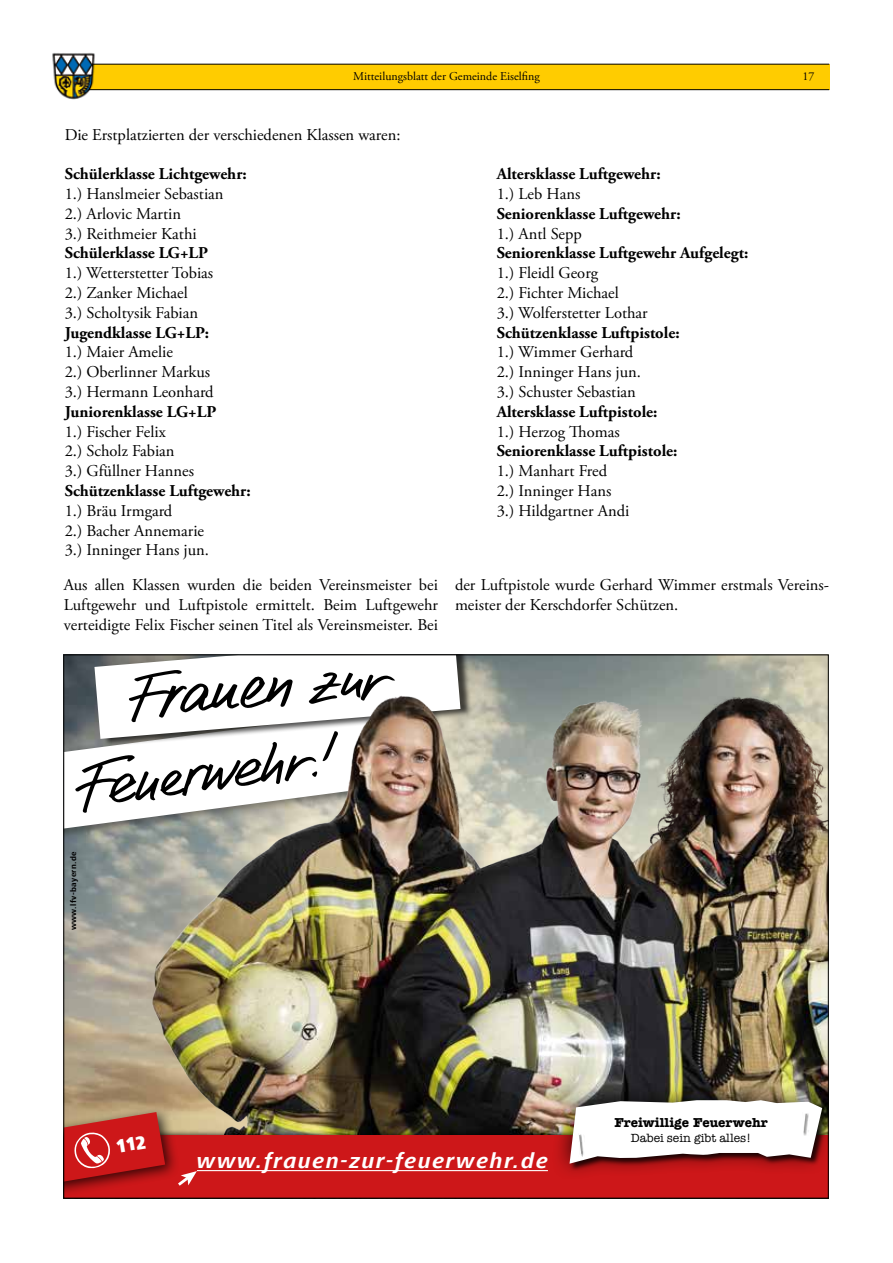
<style>
.page{position:relative;width:893px;height:1263px;background:#fff}
.page>*{position:absolute;margin:0;border:0;box-sizing:border-box;transform-origin:0 0}
.t1{font:italic 700 21.9px "Frutiger Next LT";letter-spacing:.075em;color:#fff}
.t2{font:16.5px/19.8px "Adobe Garamond Pro";color:#000}
.t3{font:700 16.5px "Adobe Garamond Pro";color:#000}
.t4{font:700 13.35px "American Typewriter";color:#000}
.t5{font:12.15px "American Typewriter";color:#000}
.t6{font:12px "Adobe Garamond Pro";color:#000}
.t7{font:700 8.25px "Frutiger Next LT";letter-spacing:.05em;color:#000}
</style>
<div class="page">
<div style="left:71px;top:64px;width:758px;height:25px;background:#fc0"></div>
<hr style="left:68px;top:64px;width:761px;height:1px;background:#000">
<hr style="left:68px;top:89px;width:761px;height:1px;background:#000">
<img style="left:52px;top:53px;width:47px;height:47px">
<img style="left:65px;top:656px;width:762px;height:449px">
<div style="left:64px;top:699px;width:386px;height:143px;background:#000;opacity:.45"></div>
<svg style="left:65px;top:704px;width:83px;height:124px"></svg>
<img style="left:148px;top:695px;width:679px;height:434px">
<div style="left:64px;top:1129px;width:764px;height:69px;background:#000;opacity:.75"></div>
<div style="left:64px;top:1136px;width:764px;height:62px;background:#cd1719"></div>
<div style="left:64px;top:1105px;width:116px;height:92px;background:#000;opacity:.75"></div>
<hr style="left:197px;top:1170px;width:351px;height:1px;background:#fff">
<div style="left:551px;top:1081px;width:277px;height:100px;background:#000;opacity:.75"></div>
<svg style="left:570px;top:1100px;width:252px;height:64px"></svg>
<svg style="left:75px;top:656px;width:385px;height:157px"></svg>
<svg style="left:178px;top:1171px;width:19px;height:15px"></svg>
<svg style="left:64px;top:1112px;width:101px;height:69px"></svg>
<p class="t6" style="left:353px;top:69px;width:188px">Mitteilungsblatt der Gemeinde Eiselfing</p>
<p class="t6" style="left:803px;top:69px;width:13px">17</p>
<p class="t2" style="left:65px;top:125px;width:337px">Die Erstplatzierten der verschiedenen Klassen waren:</p>
<p class="t3" style="left:65px;top:164px;width:184px">Schülerklasse Lichtgewehr:</p>
<p class="t3" style="left:497px;top:164px;width:165px">Altersklasse Luftgewehr:</p>
<p class="t2" style="left:65px;top:184px;width:160px">1.) Hanslmeier Sebastian</p>
<p class="t2" style="left:497px;top:184px;width:85px">1.) Leb Hans</p>
<p class="t2" style="left:65px;top:204px;width:118px">2.) Arlovic Martin</p>
<p class="t3" style="left:497px;top:204px;width:185px">Seniorenklasse Luftgewehr:</p>
<p class="t2" style="left:65px;top:224px;width:134px">3.) Reithmeier Kathi</p>
<p class="t2" style="left:497px;top:224px;width:87px">1.) Antl Sepp</p>
<p class="t3" style="left:65px;top:243px;width:145px">Schülerklasse LG+LP</p>
<p class="t3" style="left:497px;top:243px;width:253px">Seniorenklasse Luftgewehr Aufgelegt:</p>
<p class="t2" style="left:65px;top:264px;width:150px">1.) Wetterstetter Tobias</p>
<p class="t2" style="left:497px;top:264px;width:103px">1.) Fleidl Georg</p>
<p class="t2" style="left:65px;top:283px;width:125px">2.) Zanker Michael</p>
<p class="t2" style="left:497px;top:283px;width:124px">2.) Fichter Michael</p>
<p class="t2" style="left:65px;top:303px;width:135px">3.) Scholtysik Fabian</p>
<p class="t2" style="left:497px;top:303px;width:153px">3.) Wolferstetter Lothar</p>
<p class="t3" style="left:65px;top:323px;width:146px">Jugendklasse LG+LP:</p>
<p class="t3" style="left:497px;top:323px;width:184px">Schützenklasse Luftpistole:</p>
<p class="t2" style="left:65px;top:343px;width:110px">1.) Maier Amelie</p>
<p class="t2" style="left:497px;top:343px;width:138px">1.) Wimmer Gerhard</p>
<p class="t2" style="left:65px;top:363px;width:147px">2.) Oberlinner Markus</p>
<p class="t2" style="left:497px;top:363px;width:146px">2.) Inninger Hans jun.</p>
<p class="t2" style="left:65px;top:382px;width:151px">3.) Hermann Leonhard</p>
<p class="t2" style="left:497px;top:382px;width:141px">3.) Schuster Sebastian</p>
<p class="t3" style="left:65px;top:402px;width:153px">Juniorenklasse LG+LP</p>
<p class="t3" style="left:497px;top:402px;width:162px">Altersklasse Luftpistole:</p>
<p class="t2" style="left:65px;top:422px;width:103px">1.) Fischer Felix</p>
<p class="t2" style="left:497px;top:422px;width:125px">1.) Herzog Thomas</p>
<p class="t2" style="left:65px;top:442px;width:111px">2.) Scholz Fabian</p>
<p class="t3" style="left:497px;top:441px;width:182px">Seniorenklasse Luftpistole:</p>
<p class="t2" style="left:65px;top:462px;width:131px">3.) Gfüllner Hannes</p>
<p class="t2" style="left:497px;top:462px;width:112px">1.) Manhart Fred</p>
<p class="t3" style="left:65px;top:481px;width:188px">Schützenklasse Luftgewehr:</p>
<p class="t2" style="left:497px;top:481px;width:116px">2.) Inninger Hans</p>
<p class="t2" style="left:65px;top:501px;width:109px">1.) Bräu Irmgard</p>
<p class="t2" style="left:497px;top:501px;width:134px">3.) Hildgartner Andi</p>
<p class="t2" style="left:65px;top:521px;width:146px">2.) Bacher Annemarie<br>3.) Inninger Hans jun.</p>
<p class="t2" style="left:64px;top:576px;width:376px;text-align:justify">Aus allen Klassen wurden die beiden Vereinsmeister bei Luftgewehr und Luftpistole ermittelt. Beim Luftgewehr verteidigte Felix Fischer seinen Titel als Vereinsmeister. Bei</p>
<p class="t2" style="left:455px;top:576px;width:376px">der Luftpistole wurde Gerhard Wimmer erstmals Vereins&shy;meister der Kerschdorfer Schützen.</p>
<p class="t7" style="left:69px;top:930px;width:81px;rotate:-90deg">www.lfv-bayern.de</p>
<h1 class="t1" style="left:197px;top:1149px;width:352px">www.frauen-zur-feuerwehr.de</h1>
<p class="t4" style="left:614px;top:1114px;width:155px">Freiwillige Feuerwehr</p>
<p class="t5" style="left:631px;top:1131px;width:122px">Dabei sein gibt alles!</p>
</div>
